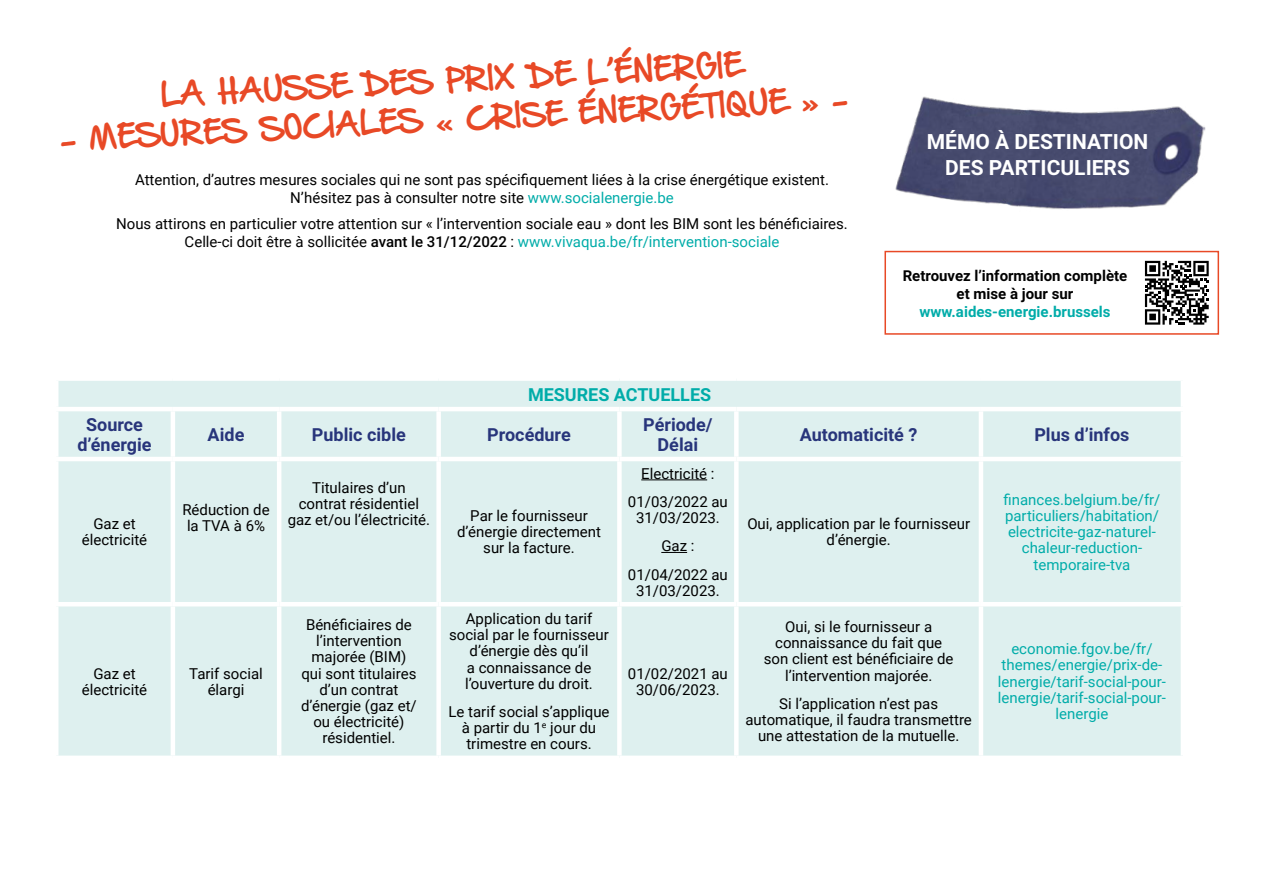
<style>
.page{position:relative;width:1263px;height:893px;background:#fff}
.page>*{position:absolute;margin:0;border:0;box-sizing:border-box;transform-origin:0 0}
.t1{font:27px "Hand Of Sean Demo";color:#e84926}
.t2{font:700 21px/25.2px "Roboto";color:#fff;text-align:center}
.t3{font:700 18px/19.4px "Roboto";color:#28357b;text-align:center}
.t4{font:700 18px "Roboto";color:#00aca9}
.t5{font:15px/16.2px "Roboto";color:#000;text-align:center}
.t6{font:15px/16.2px "Roboto";color:#00aca9;text-align:center}
.t7{font:700 15px/18px "Roboto";color:#000;text-align:center}
.t8{font:700 15px "Roboto";color:#00aca9}
.s1{color:#00aca9}
.s2{font-weight:500}
</style>
<div class="page">
<img style="left:895px;top:96px;width:311px;height:113px">
<div style="left:58px;top:381px;width:1123px;height:375px;background:#def0ef"></div>
<hr style="left:54px;top:407px;width:119px;height:4px;background:#fff">
<hr style="left:173px;top:407px;width:106px;height:4px;background:#fff">
<hr style="left:171px;top:411px;width:4px;height:46px;background:#fff">
<hr style="left:279px;top:407px;width:160px;height:4px;background:#fff">
<hr style="left:277px;top:411px;width:4px;height:46px;background:#fff">
<hr style="left:439px;top:407px;width:180px;height:4px;background:#fff">
<div style="left:436px;top:411px;width:5px;height:46px;background:#fff"></div>
<hr style="left:619px;top:407px;width:117px;height:4px;background:#fff">
<div style="left:617px;top:411px;width:5px;height:46px;background:#fff"></div>
<hr style="left:736px;top:407px;width:245px;height:4px;background:#fff">
<div style="left:734px;top:411px;width:5px;height:46px;background:#fff"></div>
<hr style="left:981px;top:407px;width:204px;height:4px;background:#fff">
<hr style="left:979px;top:411px;width:4px;height:46px;background:#fff">
<hr style="left:54px;top:457px;width:119px;height:4px;background:#fff">
<hr style="left:173px;top:457px;width:106px;height:4px;background:#fff">
<hr style="left:171px;top:461px;width:4px;height:141px;background:#fff">
<hr style="left:279px;top:457px;width:160px;height:4px;background:#fff">
<hr style="left:277px;top:461px;width:4px;height:141px;background:#fff">
<hr style="left:439px;top:457px;width:180px;height:4px;background:#fff">
<div style="left:436px;top:461px;width:5px;height:141px;background:#fff"></div>
<hr style="left:619px;top:457px;width:117px;height:4px;background:#fff">
<div style="left:617px;top:461px;width:5px;height:141px;background:#fff"></div>
<hr style="left:736px;top:457px;width:245px;height:4px;background:#fff">
<div style="left:734px;top:461px;width:5px;height:141px;background:#fff"></div>
<hr style="left:981px;top:457px;width:204px;height:4px;background:#fff">
<hr style="left:979px;top:461px;width:4px;height:141px;background:#fff">
<hr style="left:54px;top:602px;width:119px;height:4px;background:#fff">
<hr style="left:173px;top:602px;width:106px;height:4px;background:#fff">
<hr style="left:171px;top:606px;width:4px;height:150px;background:#fff">
<hr style="left:279px;top:602px;width:160px;height:4px;background:#fff">
<hr style="left:277px;top:606px;width:4px;height:150px;background:#fff">
<hr style="left:439px;top:602px;width:180px;height:4px;background:#fff">
<div style="left:436px;top:606px;width:5px;height:150px;background:#fff"></div>
<hr style="left:619px;top:602px;width:117px;height:4px;background:#fff">
<div style="left:617px;top:606px;width:5px;height:150px;background:#fff"></div>
<hr style="left:736px;top:602px;width:245px;height:4px;background:#fff">
<div style="left:734px;top:606px;width:5px;height:150px;background:#fff"></div>
<hr style="left:981px;top:602px;width:204px;height:4px;background:#fff">
<hr style="left:979px;top:606px;width:4px;height:150px;background:#fff">
<hr style="left:641px;top:479px;width:66px;height:1px;background:#000">
<svg style="left:661px;top:552px;width:26px;height:1px"></svg>
<div style="left:884px;top:251px;width:335px;height:84px;border:2px solid #e84926"></div>
<svg style="left:1145px;top:261px;width:64px;height:64px"></svg>
<h1 class="t1" style="left:160px;top:83px;width:584px;rotate:-3deg">LA HAUSSE DES PRIX DE L’ÉNERGIE</h1>
<h1 class="t1" style="left:60px;top:127px;width:790px;rotate:-3deg">- MESURES SOCIALES « CRISE ÉNERGÉTIQUE » -</h1>
<p class="t5" style="left:135px;top:170px;width:695px;line-height:18px">Attention, d’autres mesures sociales qui ne sont pas spécifiquement liées à la crise énergétique existent.<br>N’hésitez pas à consulter notre site <span class="s1">www.socialenergie.be</span></p>
<p class="t5" style="left:116px;top:214px;width:733px;line-height:18px">Nous attirons en particulier votre attention sur « l’intervention sociale eau » dont les BIM sont les bénéficiaires.<br>Celle-ci doit être à sollicitée <span class="s2">avant le 31/12/2022</span> : <span class="s1">www.vivaqua.be/fr/intervention-sociale</span></p>
<p class="t4" style="left:528px;top:382px;width:185px">MESURES ACTUELLES</p>
<h2 class="t2" style="left:927px;top:129px;width:223px">MÉMO À DESTINATION<br>DES PARTICULIERS</h2>
<p class="t7" style="left:903px;top:266px;width:226px">Retrouvez l’information complète et mise à jour sur</p>
<p class="t8" style="left:919px;top:301px;width:193px">www.aides-energie.brussels</p>
<p class="t3" style="left:78px;top:414px;width:76px">Source d’énergie</p>
<p class="t3" style="left:208px;top:424px;width:38px">Aide</p>
<p class="t3" style="left:312px;top:424px;width:96px">Public cible</p>
<p class="t3" style="left:487px;top:424px;width:85px">Procédure</p>
<p class="t3" style="left:643px;top:414px;width:71px">Période/<br>Délai</p>
<p class="t3" style="left:800px;top:424px;width:119px">Automaticité ?</p>
<p class="t3" style="left:1034px;top:424px;width:97px">Plus d’infos</p>
<p class="t5" style="left:82px;top:515px;width:67px">Gaz et électricité</p>
<p class="t5" style="left:182px;top:501px;width:89px">Réduction de la TVA à 6%</p>
<p class="t5" style="left:288px;top:479px;width:144px">Titulaires d’un contrat résidentiel gaz et/ou l’électricité.</p>
<p class="t5" style="left:457px;top:507px;width:145px">Par le fournisseur d’énergie directement sur la facture.</p>
<p class="t5" style="left:628px;top:459px;width:101px;line-height:28.2px">Electricité :<br>01/03/2022 au</p>
<p class="t5" style="left:628px;top:503px;width:101px;line-height:28.2px">31/03/2023.<br>Gaz :<br>01/04/2022 au</p>
<p class="t5" style="left:636px;top:582px;width:85px">31/03/2023.</p>
<p class="t5" style="left:747px;top:515px;width:224px">Oui, application par le fournisseur d’énergie.</p>
<p class="t6" style="left:1003px;top:491px;width:158px">finances.belgium.be/fr/ particuliers/habitation/ electricite-gaz-naturel&shy;chaleur-reduction&shy;temporaire-tva</p>
<p class="t5" style="left:82px;top:664px;width:67px">Gaz et électricité</p>
<p class="t5" style="left:189px;top:664px;width:75px">Tarif social élargi</p>
<p class="t5" style="left:301px;top:616px;width:117px">Bénéficiaires de l’intervention majorée (BIM) qui sont titulaires d’un contrat d’énergie (gaz et/ ou électricité) résidentiel.</p>
<p class="t5" style="left:449px;top:610px;width:161px">Application du tarif social par le fournisseur d’énergie dès qu’il<br>a connaissance de l’ouverture du droit.</p>
<p class="t5" style="left:448px;top:703px;width:163px">Le tarif social s’applique à partir du 1<sup>e</sup> jour du trimestre en cours.</p>
<p class="t5" style="left:628px;top:665px;width:101px">01/02/2021 au<br>30/06/2023.</p>
<p class="t5" style="left:764px;top:618px;width:191px">Oui, si le fournisseur a connaissance du fait que son client est bénéficiaire de l’intervention majorée.</p>
<p class="t5" style="left:745px;top:695px;width:228px">Si l’application n’est pas automatique, il faudra transmettre une attestation de la mutuelle.</p>
<p class="t6" style="left:998px;top:640px;width:170px">economie.fgov.be/fr/ themes/energie/prix-de&shy;lenergie/tarif-social-pour&shy;lenergie/tarif-social-pour&shy;lenergie</p>
</div>
